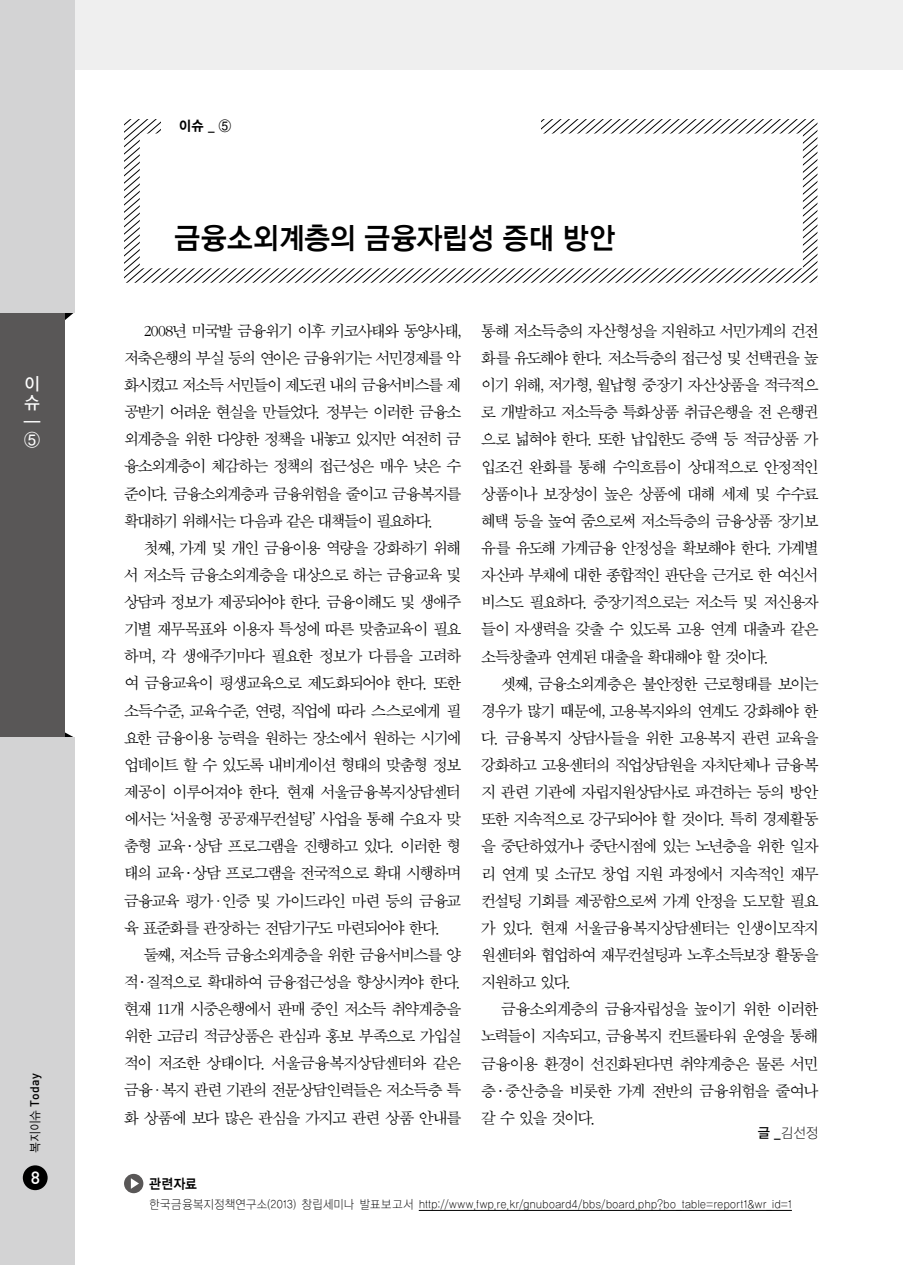
<style>
.page{position:relative;width:903px;height:1265px;background:#fff}
.page>*{position:absolute;margin:0;border:0;box-sizing:border-box;transform-origin:0 0}
.t1{font:29.75px "YGO145";letter-spacing:-.065em;color:#000;scale:.93 1}
.t2{font:17.5px/18.7px "YGO135";color:#fff;scale:.95 1}
.t3{font:17.5px "Dinmed";color:#fff}
.t4{font:16.62px/27.1px "Sand Sm";letter-spacing:-.075em;color:#000;text-align:justify}
.t5{font:14px "YDIYGO110 KS Cpc EUC H";color:#000;scale:.93 1}
.t6{font:14px "YGO155";color:#000;scale:.93 1}
.t7{font:14px "YDIYGO140 KS Cpc EUC H";color:#000;scale:.9 1}
.t8{font:12.25px "YDIYGO110 KS Cpc EUC H";letter-spacing:-.01em;color:#000;scale:.9 1}
.t9{font:12.25px "Dinmed";letter-spacing:.02em;color:#000}
.s1{font-family:"YDIYGO120 KS Cpc EUC H"}
.s2{font-family:"YGO135"}
.s3{font-family:"YDIYGO110 KS Cpc EUC H"}
</style>
<div class="page">
<svg style="left:124px;top:119px;width:693px;height:164px"></svg>
<div style="left:0;top:0;width:903px;height:69px;background:#efefef"></div>
<svg style="left:64px;top:313px;width:10px;height:17px"></svg>
<svg style="left:64px;top:725px;width:9px;height:12px"></svg>
<div style="left:0;top:0;width:74px;height:313px;background:#d3d3d4"></div>
<div style="left:0;top:313px;width:64px;height:424px;background:#595757"></div>
<div style="left:0;top:737px;width:74px;height:528px;background:#d3d3d4"></div>
<div style="left:23px;top:1165px;width:25px;height:25px;background:#000;border-radius:50%"></div>
<div style="left:162px;top:115px;width:379px;height:30px;background:#fff"></div>
<hr style="left:419px;top:1210px;width:373px;height:1px;background:#000">
<svg style="left:124px;top:1174px;width:19px;height:19px"></svg>
<p class="t2" style="left:24px;top:376px;width:19px">이 슈 ━<br>⑤</p>
<p class="t9" style="left:27px;top:1153px;width:81px;rotate:-90deg"><span class="s1">복지이슈</span> Today</p>
<p class="t3" style="left:31px;top:1166px;width:11px">8</p>
<p class="t6" style="left:179px;top:118px;width:58px">이슈 <span class="s2">_ ⑤</span></p>
<h1 class="t1" style="left:174px;top:222px;width:477px">금융소외계층의 금융자립성 증대 방안</h1>
<p class="t4" style="left:124px;top:318px;width:339px;text-indent:20px">2008년 미국발 금융위기 이후 키코사태와 동양사태, 저축은행의 부실 등의 연이은 금융위기는 서민경제를 악 화시켰고 저소득 서민들이 제도권 내의 금융서비스를 제 공받기 어려운 현실을 만들었다. 정부는 이러한 금융소 외계층을 위한 다양한 정책을 내놓고 있지만 여전히 금 융소외계층이 체감하는 정책의 접근성은 매우 낮은 수 준이다. 금융소외계층과 금융위험을 줄이고 금융복지를 확대하기 위해서는 다음과 같은 대책들이 필요하다.</p>
<p class="t4" style="left:124px;top:535px;width:339px;text-indent:20px">첫째, 가계 및 개인 금융이용 역량을 강화하기 위해 서 저소득 금융소외계층을 대상으로 하는 금융교육 및 상담과 정보가 제공되어야 한다. 금융이해도 및 생애주 기별 재무목표와 이용자 특성에 따른 맞춤교육이 필요 하며, 각 생애주기마다 필요한 정보가 다름을 고려하 여 금융교육이 평생교육으로 제도화되어야 한다. 또한 소득수준, 교육수준, 연령, 직업에 따라 스스로에게 필 요한 금융이용 능력을 원하는 장소에서 원하는 시기에 업데이트 할 수 있도록 내비게이션 형태의 맞춤형 정보 제공이 이루어져야 한다. 현재 서울금융복지상담센터 에서는 ‘서울형 공공재무컨설팅’ 사업을 통해 수요자 맞 춤형 교육·상담 프로그램을 진행하고 있다. 이러한 형 태의 교육·상담 프로그램을 전국적으로 확대 시행하며 금융교육 평가<span class="s3">·</span>인증 및 가이드라인 마련 등의 금융교 육 표준화를 관장하는 전담기구도 마련되어야 한다.</p>
<p class="t4" style="left:124px;top:942px;width:339px;text-indent:20px">둘째, 저소득 금융소외계층을 위한 금융서비스를 양 적·질적으로 확대하여 금융접근성을 향상시켜야 한다. 현재 11개 시중은행에서 판매 중인 저소득 취약계층을 위한 고금리 적금상품은 관심과 홍보 부족으로 가입실 적이 저조한 상태이다. 서울금융복지상담센터와 같은 금융<span class="s3">·</span>복지 관련 기관의 전문상담인력들은 저소득층 특 화 상품에 보다 많은 관심을 가지고 관련 상품 안내를</p>
<p class="t4" style="left:481px;top:318px;width:339px">통해 저소득층의 자산형성을 지원하고 서민가계의 건전 화를 유도해야 한다. 저소득층의 접근성 및 선택권을 높 이기 위해, 저가형, 월납형 중장기 자산상품을 적극적으 로 개발하고 저소득층 특화상품 취급은행을 전 은행권 으로 넓혀야 한다. 또한 납입한도 증액 등 적금상품 가 입조건 완화를 통해 수익흐름이 상대적으로 안정적인 상품이나 보장성이 높은 상품에 대해 세제 및 수수료 혜택 등을 높여 줌으로써 저소득층의 금융상품 장기보 유를 유도해 가계금융 안정성을 확보해야 한다. 가계별 자산과 부채에 대한 종합적인 판단을 근거로 한 여신서 비스도 필요하다. 중장기적으로는 저소득 및 저신용자 들이 자생력을 갖출 수 있도록 고용 연계 대출과 같은 소득창출과 연계된 대출을 확대해야 할 것이다.</p>
<p class="t4" style="left:481px;top:671px;width:339px;text-indent:20px">셋째, 금융소외계층은 불안정한 근로형태를 보이는 경우가 많기 때문에, 고용복지와의 연계도 강화해야 한 다. 금융복지 상담사들을 위한 고용복지 관련 교육을 강화하고 고용센터의 직업상담원을 자치단체나 금융복 지 관련 기관에 자립지원상담사로 파견하는 등의 방안 또한 지속적으로 강구되어야 할 것이다. 특히 경제활동 을 중단하였거나 중단시점에 있는 노년층을 위한 일자 리 연계 및 소규모 창업 지원 과정에서 지속적인 재무 컨설팅 기회를 제공함으로써 가계 안정을 도모할 필요 가 있다. 현재 서울금융복지상담센터는 인생이모작지 원센터와 협업하여 재무컨설팅과 노후소득보장 활동을 지원하고 있다.</p>
<p class="t4" style="left:481px;top:996px;width:339px;text-indent:20px">금융소외계층의 금융자립성을 높이기 위한 이러한 노력들이 지속되고, 금융복지 컨트롤타워 운영을 통해 금융이용 환경이 선진화된다면 취약계층은 물론 서민 층·중산층을 비롯한 가계 전반의 금융위험을 줄여나 갈 수 있을 것이다.</p>
<p class="t5" style="left:757px;top:1126px;width:67px"><span class="s2">글 _</span>김선정</p>
<p class="t7" style="left:149px;top:1177px;width:56px">관련자료</p>
<p class="t8" style="left:149px;top:1198px;width:716px">한국금융복지정책연구소(2013) 창립세미나 발표보고서 http://www.fwp.re.kr/gnuboard4/bbs/board.php?bo_table=report1&amp;wr_id=1</p>
</div>
